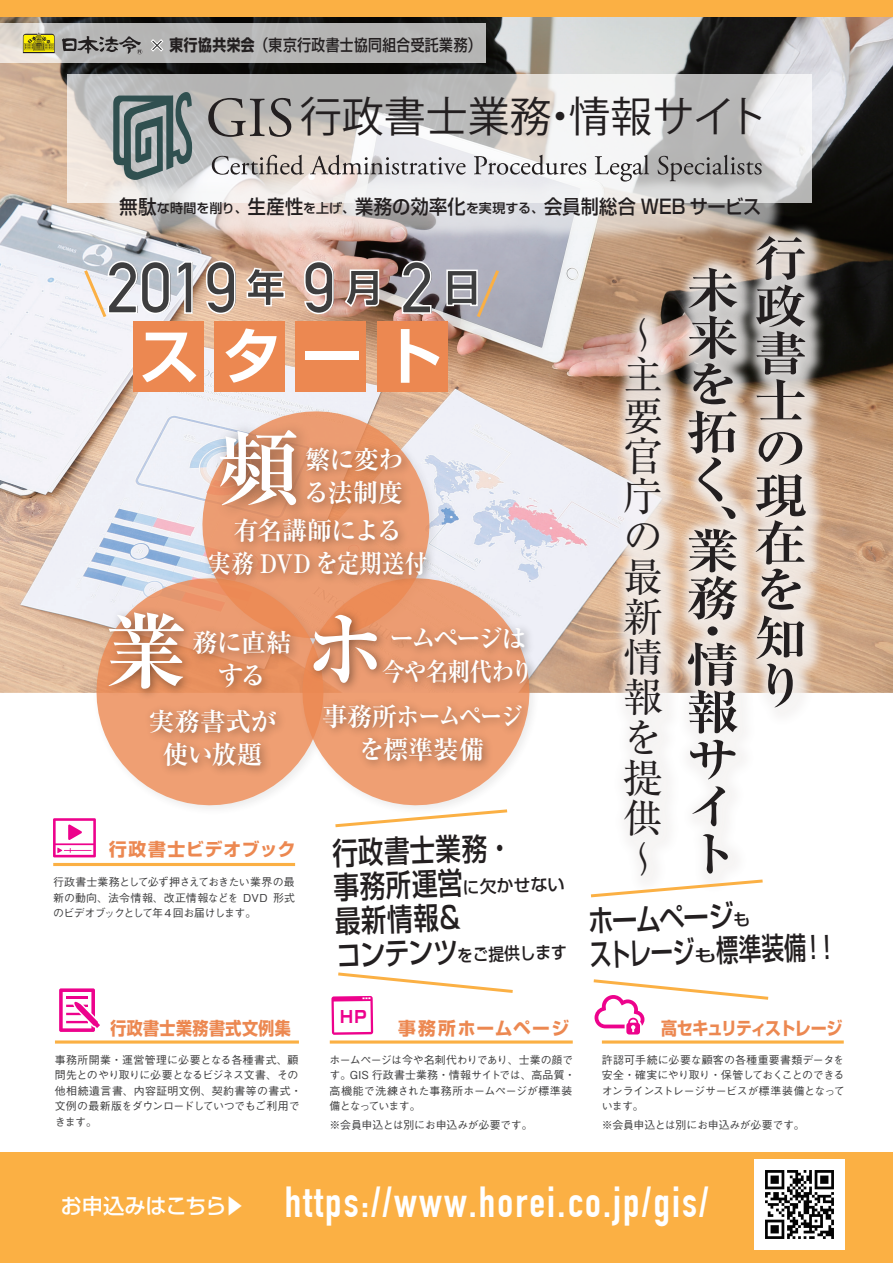
<style>
.page{position:relative;width:893px;height:1263px;background:#fff}
.page>*{position:absolute;margin:0;border:0;box-sizing:border-box;transform-origin:0 0}
.t1{font:700 82.8px "Ryumin";color:#fff}
.t2{font:700 71.7px "DIN Alternate";color:#3e3e3f}
.t3{font:700 60.9px "Shin Go Pro De";color:#fff}
.t4{font:700 47.4px/47.4px "Ryumin";color:#231f20;scale:1.12 1}
.t5{font:700 42.45px "DIN Condensed";letter-spacing:.05em;color:#fff}
.t6{font:42px "Koz Go Pr 6 N";color:#231f20}
.t7{font:39.9px/40.2px "Ryumin";color:#231f20}
.t8{font:500 30.6px/34px "Shin Go";color:#231f20;scale:.83 1}
.t9{font:700 25.5px/33px "Ryumin";letter-spacing:-.04em;color:#fff;text-align:center}
.t10{font:700 25.5px/33px "Ryumin";letter-spacing:-.07em;color:#fff}
.t11{font:700 25.5px/33px "Ryumin";letter-spacing:-.01em;color:#fff;text-align:center}
.t12{font:500 19.5px "Shin Go";letter-spacing:.01em;color:#231f20;scale:.93 1}
.t13{font:700 17.85px "Shin Go Pro";letter-spacing:-.07em;color:#ec8851;scale:.9 1}
.t14{font:700 17.85px "Shin Go Pro";letter-spacing:.025em;color:#ec8851;scale:.9 1}
.t15{font:700 17.85px "Shin Go Pro";letter-spacing:.045em;color:#ec8851}
.t16{font:700 17.85px "Shin Go Pro";letter-spacing:.075em;color:#ec8851}
.t17{font:500 16.95px "Shin Go";color:#231f20;scale:.92 1}
.t18{font:500 16.95px "Shin Go";color:#231f20}
.t19{font:700 16.5px "Shin Go Pro";color:#ed028c;scale:.9 1}
.t20{font:500 15.9px "Shin Go Pro";letter-spacing:.03em;color:#231f20;scale:.87 1}
.t21{font:500 10.95px/15.6px "Gothic BBB Pro";letter-spacing:-.025em;color:#3e3e3f;text-align:justify}
.t22{font:500 10.95px/15.6px "Gothic BBB Pro";letter-spacing:.005em;color:#3e3e3f}
.s1{font-weight:800;font-size:16.5px;color:#3e3e3f}
.s2{font-weight:700}
.s3{font-size:13.05px}
.s4{font-size:30.6px}
.s5{font-size:16.95px}
.s6{font-family:"Shin Go Pro";font-weight:500;font-size:21.3px}
</style>
<div class="page">
<img style="left:0;top:16px;width:893px;height:677px">
<div style="left:0;top:0;width:893px;height:16px;background:#fbb044"></div>
<svg style="left:67px;top:74px;width:745px;height:129px"></svg>
<svg style="left:0;top:23px;width:486px;height:40px;background:#bab9b8"></svg>
<svg style="left:53px;top:818px;width:43px;height:39px"></svg>
<hr style="left:53px;top:863px;width:242px;height:3px;background:#fbb044">
<hr style="left:602px;top:1040px;width:242px;height:3px;background:#fbb044">
<div style="left:0;top:1152px;width:893px;height:111px;background:#fbb044"></div>
<svg style="left:196px;top:405px;width:246px;height:102px"></svg>
<svg style="left:90px;top:572px;width:204px;height:237px"></svg>
<svg style="left:402px;top:572px;width:140px;height:43px;background:#ebd0c6"></svg>
<img style="left:202px;top:619px;width:92px;height:79px">
<img style="left:107px;top:698px;width:201px;height:95px">
<img style="left:199px;top:411px;width:124px;height:96px">
<img style="left:290px;top:435px;width:131px;height:72px">
<img style="left:195px;top:507px;width:251px;height:94px">
<img style="left:294px;top:597px;width:108px;height:114px">
<img style="left:365px;top:615px;width:190px;height:78px">
<img style="left:308px;top:692px;width:232px;height:116px">
<img style="left:93px;top:598px;width:109px;height:114px">
<hr style="left:55px;top:1040px;width:244px;height:3px;background:#fbb044">
<svg style="left:59px;top:988px;width:41px;height:44px"></svg>
<img style="left:83px;top:228px;width:421px;height:128px">
<svg style="left:205px;top:260px;width:31px;height:55px;background:#e7c9b3"></svg>
<svg style="left:245px;top:267px;width:41px;height:40px;background:#e5c7b1"></svg>
<svg style="left:303px;top:260px;width:31px;height:55px;background:#e9c9be"></svg>
<svg style="left:344px;top:269px;width:36px;height:39px"></svg>
<svg style="left:400px;top:260px;width:32px;height:54px;background:#b3afb6"></svg>
<div style="left:133px;top:321px;width:71px;height:71px;background:#ec8851"></div>
<div style="left:214px;top:321px;width:71px;height:71px;background:#ec8851"></div>
<div style="left:295px;top:321px;width:71px;height:71px;background:#ec8851"></div>
<div style="left:377px;top:321px;width:71px;height:71px;background:#ec8851"></div>
<svg style="left:82px;top:260px;width:111px;height:60px"></svg>
<svg style="left:446px;top:267px;width:56px;height:53px;background:#b3afb3"></svg>
<svg style="left:335px;top:808px;width:173px;height:20px"></svg>
<img style="left:671px;top:220px;width:159px;height:473px">
<img style="left:676px;top:225px;width:145px;height:653px">
<img style="left:608px;top:303px;width:78px;height:575px">
<img style="left:614px;top:305px;width:62px;height:573px">
<img style="left:94px;top:171px;width:694px;height:75px">
<img style="left:100px;top:177px;width:681px;height:61px">
<hr style="left:330px;top:1040px;width:243px;height:3px;background:#fbb044">
<svg style="left:331px;top:972px;width:182px;height:63px"></svg>
<svg style="left:590px;top:878px;width:173px;height:20px"></svg>
<svg style="left:593px;top:979px;width:176px;height:55px"></svg>
<svg style="left:23px;top:33px;width:32px;height:20px"></svg>
<img style="left:143px;top:32px;width:28px;height:29px">
<svg style="left:151px;top:39px;width:12px;height:12px"></svg>
<svg style="left:208px;top:98px;width:83px;height:39px;background:#999591"></svg>
<svg style="left:212px;top:155px;width:254px;height:25px;background:#c6c1c0"></svg>
<svg style="left:474px;top:155px;width:112px;height:20px"></svg>
<svg style="left:595px;top:155px;width:54px;height:27px"></svg>
<svg style="left:658px;top:155px;width:104px;height:26px;background:#9b9a9a"></svg>
<svg style="left:113px;top:91px;width:80px;height:89px;background:#79898a"></svg>
<svg style="left:62px;top:36px;width:80px;height:18px"></svg>
<img style="left:755px;top:1160px;width:90px;height:90px">
<h3 class="t20" style="left:149px;top:32px;width:384px"><span class="s1">×</span> <span class="s2">東行協共栄会</span>（東京行政書士協同組合受託業務）</h3>
<h3 class="t6" style="left:300px;top:93px;width:471px">行政書士業務・情報サイト</h3>
<h3 class="t12" style="left:120px;top:193px;width:692px">無駄<span class="s3">な時間を削り、</span>生産性<span class="s3">を上げ、</span>業務の効率化<span class="s3">を実現する、</span>会員制総合 WEB サービス</h3>
<h2 class="t2" style="left:106px;top:233px;width:377px">2019<sup>年</sup> 9<sup>月</sup> 2<sup>日</sup></h2>
<h3 class="t3" style="left:139px;top:306px;width:305px">スタート</h3>
<h1 class="t1" style="left:215px;top:418px;width:87px">頻</h1>
<h3 class="t9" style="left:304px;top:442px;width:101px;text-align:left">繁に変わる法制度</h3>
<h3 class="t9" style="left:208px;top:513px;width:221px">有名講師による<br>実務 DVD を定期送付</h3>
<h1 class="t1" style="left:304px;top:599px;width:84px">ホ</h1>
<h1 class="t1" style="left:104px;top:600px;width:84px">業</h1>
<h3 class="t10" style="left:382px;top:622px;width:154px">ームページは今や名刺代わり</h3>
<h3 class="t9" style="left:322px;top:699px;width:202px">事務所ホームページを標準装備</h3>
<h3 class="t9" style="left:192px;top:626px;width:101px">務に直結する</h3>
<h3 class="t11" style="left:149px;top:705px;width:129px">実務書式が使い放題</h3>
<h3 class="t15" style="left:109px;top:835px;width:188px">行政書士ビデオブック</h3>
<p class="t21" style="left:53px;top:873px;width:244px">行政書士業務として必ず押さえておきたい業界の最新の動向、法令情報、改正情報などを DVD 形式のビデオブックとして年４回お届けします。</p>
<h3 class="t14" style="left:110px;top:1014px;width:202px">行政書士業務書式文例集</h3>
<p class="t22" style="left:55px;top:1050px;width:248px">事務所開業・運営管理に必要となる各種書式、顧問先とのやり取りに必要となるビジネス文書、その他相続遺言書、内容証明文例、契約書等の書式・文例の最新版をダウンロードしていつでもご利用できます。</p>
<h3 class="t8" style="left:332px;top:835px;width:219px;rotate:-2deg">行政書士業務・</h3>
<h3 class="t18" style="left:334px;top:881px;width:232px;rotate:-2deg"><span class="s4">事務所運営</span>に欠かせない</h3>
<h3 class="t8" style="left:334px;top:903px;width:156px;rotate:-2deg">最新情報＆</h3>
<h3 class="t17" style="left:336px;top:949px;width:252px;rotate:-2deg"><span class="s4">コンテンツ</span>をご提供します</h3>
<h3 class="t19" style="left:340px;top:1003px;width:31px">HP</h3>
<h3 class="t16" style="left:398px;top:1014px;width:173px">事務所ホームページ</h3>
<p class="t21" style="left:330px;top:1050px;width:247px;text-align:left">ホームページは今や名刺代わりであり、士業の顔です。GIS 行政書士業務・情報サイトでは、高品質・高機能で洗練された事務所ホームページが標準装備となっています。</p>
<p class="t21" style="left:330px;top:1115px;width:205px">※会員申込とは別にお申込みが必要です。</p>
<h3 class="t7" style="left:623px;top:314px;width:41px">〜主要官庁の最新情報を提供〜</h3>
<h3 class="t4" style="left:686px;top:265px;width:47px">未来を拓く、</h3>
<h3 class="t4" style="left:686px;top:526px;width:47px">業務</h3>
<h3 class="t4" style="left:686px;top:606px;width:30px">・</h3>
<h3 class="t4" style="left:686px;top:639px;width:48px">情報サイト</h3>
<h3 class="t4" style="left:754px;top:234px;width:48px;text-align:justify">行政書士の現在を知り</h3>
<h3 class="t8" style="left:587px;top:902px;width:301px;rotate:-2deg">ホームページ<span class="s5">も<br></span>ストレージ<span class="s5">も</span>標準装備！！</h3>
<h3 class="t13" style="left:661px;top:1014px;width:203px">高セキュリティストレージ</h3>
<p class="t21" style="left:602px;top:1050px;width:245px">許認可手続に必要な顧客の各種重要書類データを安全・確実にやり取り・保管しておくことのできるオンラインストレージサービスが標準装備となっています。</p>
<p class="t21" style="left:602px;top:1115px;width:205px">※会員申込とは別にお申込みが必要です。</p>
<h3 class="t5" style="left:61px;top:1177px;width:649px"><span class="s6">お申込みはこちら▶</span> https://www.horei.co.jp/gis/</h3>
</div>
